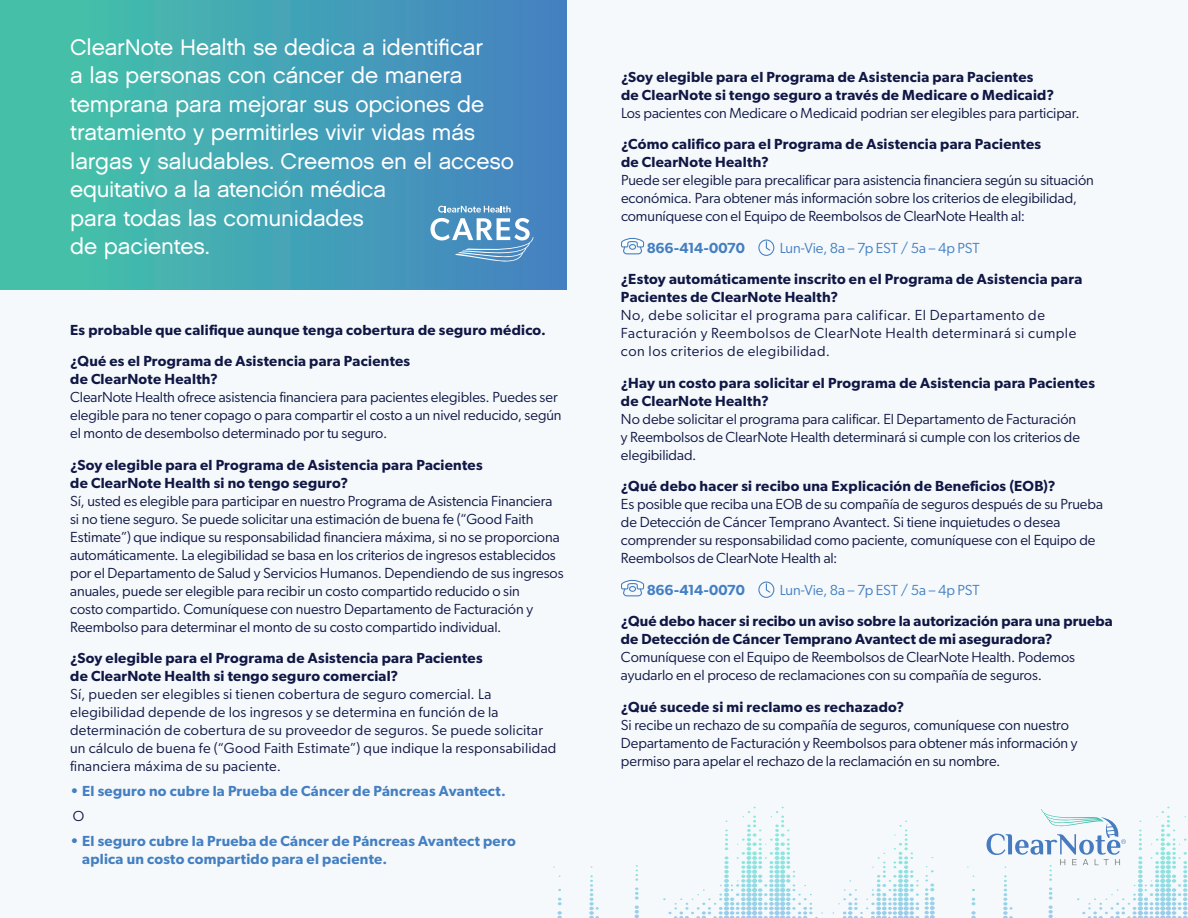
<style>
.page{position:relative;width:1188px;height:918px;background:#f5f9fc}
.page>*{position:absolute;margin:0;border:0;box-sizing:border-box;transform-origin:0 0}
.t1{font:22.5px/28.5px "Chalet London Nineteen Sixty";letter-spacing:-.005em;color:#fff}
.t2{font:14.7px/18px "Gibson";letter-spacing:-.005em;color:#101744}
.t3{font:600 14.7px/18px "Gibson";letter-spacing:.02em;color:#101744}
.t4{font:14.7px/18px "Gibson";letter-spacing:.015em;color:#101744}
.t5{font:14.7px/18px "Gibson";letter-spacing:.035em;color:#101744}
.t6{font:600 14.7px/18px "Gibson";letter-spacing:.02em;color:#447fc2}
.t7{font:14.7px "Gibson";letter-spacing:-.005em;color:#447fc2}
.t8{font:600 14.7px "Gibson";letter-spacing:-.03em;color:#447fc2}
</style>
<div class="page">
<div style="left:0;top:0;width:567px;height:289px;background:linear-gradient(to right,#45c7a7,#4481c3)"></div>
<svg style="left:621px;top:237px;width:24px;height:18px"></svg>
<div style="left:629px;top:244px;width:7px;height:6px;border:1px solid #447fc2;border-radius:50%"></div>
<div style="left:758px;top:240px;width:16px;height:16px;border:1px solid #447fc2;border-radius:50%"></div>
<svg style="left:765px;top:241px;width:6px;height:10px"></svg>
<svg style="left:621px;top:579px;width:24px;height:18px"></svg>
<div style="left:629px;top:586px;width:7px;height:6px;border:1px solid #447fc2;border-radius:50%"></div>
<div style="left:758px;top:582px;width:16px;height:16px;border:1px solid #447fc2;border-radius:50%"></div>
<svg style="left:765px;top:583px;width:6px;height:10px"></svg>
<svg style="left:725px;top:807px;width:64px;height:30px"></svg>
<svg style="left:899px;top:807px;width:288px;height:58px"></svg>
<svg style="left:430px;top:206px;width:103px;height:57px"></svg>
<p class="t1" style="left:70px;top:32px;width:445px">ClearNote Health se dedica a identificar<br>a las personas con cáncer de manera temprana para mejorar sus opciones de tratamiento y permitirles vivir vidas más largas y saludables. Creemos en el acceso equitativo a la atención médica<br>para todas las comunidades<br>de pacientes.</p>
<p class="t3" style="left:70px;top:321px;width:477px">Es probable que califique aunque tenga cobertura de seguro médico.</p>
<p class="t3" style="left:70px;top:352px;width:342px">¿Qué es el Programa de Asistencia para Pacientes de ClearNote Health?</p>
<p class="t2" style="left:70px;top:388px;width:493px">ClearNote Health ofrece asistencia financiera para pacientes elegibles. Puedes ser elegible para no tener copago o para compartir el costo a un nivel reducido, según el monto de desembolso determinado por tu seguro.</p>
<p class="t3" style="left:70px;top:456px;width:414px">¿Soy elegible para el Programa de Asistencia para Pacientes de ClearNote Health si no tengo seguro?</p>
<p class="t2" style="left:70px;top:492px;width:495px">Sí, usted es elegible para participar en nuestro Programa de Asistencia Financiera si no tiene seguro. Se puede solicitar una estimación de buena fe (“Good Faith Estimate”) que indique su responsabilidad financiera máxima, si no se proporciona automáticamente. La elegibilidad se basa en los criterios de ingresos establecidos por el Departamento de Salud y Servicios Humanos. Dependiendo de sus ingresos anuales, puede ser elegible para recibir un costo compartido reducido o sin<br>costo compartido. Comuníquese con nuestro Departamento de Facturación y Reembolso para determinar el monto de su costo compartido individual.</p>
<p class="t3" style="left:70px;top:649px;width:414px">¿Soy elegible para el Programa de Asistencia para Pacientes de ClearNote Health si tengo seguro comercial?</p>
<p class="t4" style="left:70px;top:685px;width:488px">Sí, pueden ser elegibles si tienen cobertura de seguro comercial. La elegibilidad depende de los ingresos y se determina en función de la determinación de cobertura de su proveedor de seguros. Se puede solicitar un cálculo de buena fe (“Good Faith Estimate”) que indique la responsabilidad financiera máxima de su paciente.</p>
<p class="t6" style="left:70px;top:782px;width:437px">• El seguro no cubre la Prueba de Cáncer de Páncreas Avantect.</p>
<p class="t2" style="left:73px;top:807px;width:13px">O</p>
<p class="t6" style="left:82px;top:831px;width:435px;text-indent:-12px">• El seguro cubre la Prueba de Cáncer de Páncreas Avantect pero aplica un costo compartido para el paciente.</p>
<p class="t3" style="left:621px;top:67px;width:435px">¿Soy elegible para el Programa de Asistencia para Pacientes de ClearNote si tengo seguro a través de Medicare o Medicaid?</p>
<p class="t2" style="left:621px;top:104px;width:460px">Los pacientes con Medicare o Medicaid podrian ser elegibles para participar.</p>
<p class="t3" style="left:621px;top:135px;width:422px">¿Cómo califico para el Programa de Asistencia para Pacientes de ClearNote Health?</p>
<p class="t2" style="left:621px;top:171px;width:474px">Puede ser elegible para precalificar para asistencia financiera según su situación económica. Para obtener más información sobre los criterios de elegibilidad, comuníquese con el Equipo de Reembolsos de ClearNote Health al:</p>
<p class="t8" style="left:647px;top:239px;width:100px">866-414-0070</p>
<p class="t7" style="left:780px;top:239px;width:202px">Lun-Vie, 8a – 7p EST / 5a – 4p PST</p>
<p class="t3" style="left:621px;top:270px;width:463px">¿Estoy automáticamente inscrito en el Programa de Asistencia para<br>Pacientes de ClearNote Health?</p>
<p class="t5" style="left:621px;top:306px;width:457px">No, debe solicitar el programa para calificar. El Departamento de<br>Facturación y Reembolsos de ClearNote Health determinará si cumple con los criterios de elegibilidad.</p>
<p class="t3" style="left:621px;top:373px;width:475px">¿Hay un costo para solicitar el Programa de Asistencia para Pacientes de ClearNote Health?</p>
<p class="t2" style="left:621px;top:410px;width:461px">No debe solicitar el programa para calificar. El Departamento de Facturación y Reembolsos de ClearNote Health determinará si cumple con los criterios de elegibilidad.</p>
<p class="t3" style="left:621px;top:477px;width:436px">¿Qué debo hacer si recibo una Explicación de Beneficios (EOB)?</p>
<p class="t2" style="left:621px;top:495px;width:484px">Es posible que reciba una EOB de su compañía de seguros después de su Prueba de Detección de Cáncer Temprano Avantect. Si tiene inquietudes o desea comprender su responsabilidad como paciente, comuníquese con el Equipo de Reembolsos de ClearNote Health al:</p>
<p class="t8" style="left:647px;top:581px;width:100px">866-414-0070</p>
<p class="t7" style="left:780px;top:581px;width:202px">Lun-Vie, 8a – 7p EST / 5a – 4p PST</p>
<p class="t3" style="left:621px;top:612px;width:493px">¿Qué debo hacer si recibo un aviso sobre la autorización para una prueba de Detección de Cáncer Temprano Avantect de mi aseguradora?</p>
<p class="t2" style="left:621px;top:648px;width:456px">Comuníquese con el Equipo de Reembolsos de ClearNote Health. Podemos ayudarlo en el proceso de reclamaciones con su compañía de seguros.</p>
<p class="t3" style="left:621px;top:697px;width:285px">¿Qué sucede si mi reclamo es rechazado?</p>
<p class="t2" style="left:621px;top:716px;width:458px">Si recibe un rechazo de su compañía de seguros, comuníquese con nuestro<br>Departamento de Facturación y Reembolsos para obtener más información y permiso para apelar el rechazo de la reclamación en su nombre.</p>
</div>
